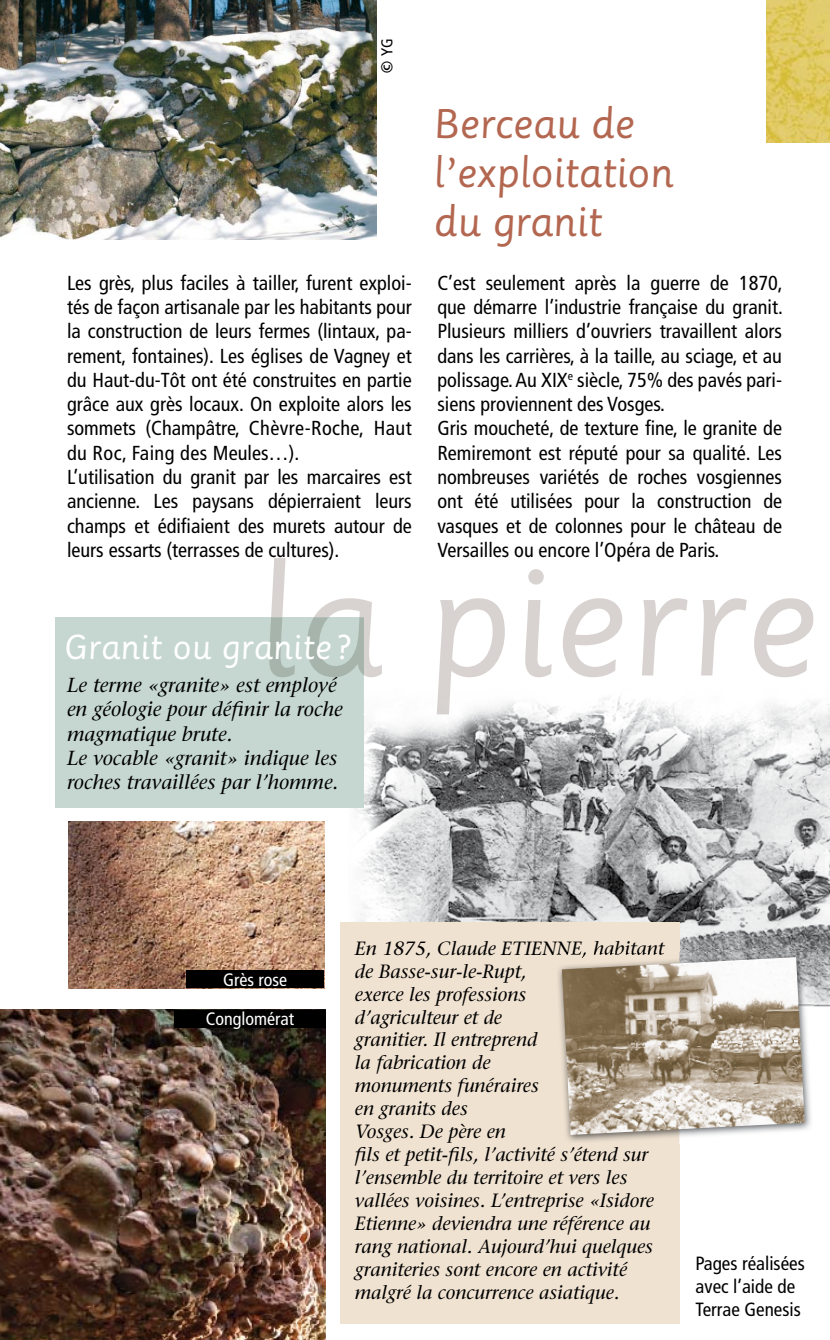
<style>
.page{position:relative;width:830px;height:1340px;background:#fff}
.page>*{position:absolute;margin:0;border:0;box-sizing:border-box;transform-origin:0 0}
.t1{font:148.5px "Sassoon Primary";color:#d8d3d1}
.t2{font:40.5px/48.6px "Sassoon Primary";letter-spacing:-.01em;color:#b36750}
.t3{font:33.75px "Sassoon Primary";color:#fff}
.t4{font:condensed 20.25px/24.3px "Frutiger";color:#000}
.t5{font:italic 20.25px/24.3px "Stone Serif";color:#000}
.t6{font:italic 19.12px/22.9px "Stone Serif";color:#000}
.t7{font:condensed 19.12px/22.9px "Frutiger";color:#000}
.t8{font:condensed 18px "Frutiger";color:#fff}
.t9{font:condensed 15.75px "Frutiger";color:#000}
.s1{font-family:"Stone Sans";font-weight:600;font-stretch:normal}
</style>
<div class="page">
<img style="left:0;top:0;width:376px;height:239px">
<img style="left:355px;top:703px;width:474px;height:304px">
<div style="left:340px;top:922px;width:339px;height:401px;background:#f0e2d1"></div>
<img style="left:766px;top:0;width:63px;height:143px">
<img style="left:558px;top:952px;width:255px;height:191px">
<img style="left:556px;top:952px;width:109px;height:6px">
<img style="left:561px;top:957px;width:243px;height:177px">
<img style="left:0;top:1009px;width:325px;height:330px">
<div style="left:174px;top:1009px;width:151px;height:18px;background:#000"></div>
<img style="left:68px;top:821px;width:256px;height:167px">
<div style="left:186px;top:970px;width:138px;height:18px;background:#000"></div>
<div style="left:55px;top:617px;width:309px;height:191px;background:#c6d7d1"></div>
<img style="left:364px;top:680px;width:449px;height:34px">
<hr style="left:269px;top:558px;width:69px;height:2px;background:#d8d3d1">
<hr style="left:437px;top:558px;width:280px;height:3px;background:#d8d3d1">
<p class="t9" style="left:377px;top:73px;width:36px;rotate:-90deg"><span class="s1">©</span> YG</p>
<h2 class="t2" style="left:433px;top:100px;width:242px">Berceau de l’exploitation du granit</h2>
<p class="t4" style="left:67px;top:270px;width:346px">Les grès, plus faciles à tailler, furent exploi&shy;tés de façon artisanale par les habitants pour la construction de leurs fermes (lintaux, pa&shy;rement, fontaines). Les églises de Vagney et du Haut-du-Tôt ont été construites en partie grâce aux grès locaux. On exploite alors les sommets (Champâtre, Chèvre-Roche, Haut du Roc, Faing des Meules…).<br>L’utilisation du granit par les marcaires est ancienne. Les paysans dépierraient leurs champs et édifiaient des murets autour de</p>
<p class="t4" style="left:437px;top:270px;width:347px">C’est seulement après la guerre de 1870, que démarre l’industrie française du granit.<br>Plusieurs milliers d’ouvriers travaillent alors dans les carrières, à la taille, au sciage, et au polissage. Au XIX<sup>e</sup> siècle, 75% des pavés pari&shy;siens proviennent des Vosges.<br>Gris moucheté, de texture fine, le granite de Remiremont est réputé pour sa qualité. Les nombreuses variétés de roches vosgiennes ont été utilisées pour la construction de vasques et de colonnes pour le château de</p>
<p class="t4" style="left:67px;top:538px;width:274px">leurs essarts (terrasses de cultures).</p>
<p class="t4" style="left:437px;top:538px;width:283px">Versailles ou encore l’Opéra de Paris.</p>
<h1 class="t1" style="left:255px;top:536px;width:564px">la pierre</h1>
<h3 class="t3" style="left:64px;top:627px;width:288px">Granit ou granite ?</h3>
<p class="t5" style="left:67px;top:673px;width:277px">Le terme «granite» est employé en géologie pour définir la roche magmatique brute.<br>Le vocable «granit» indique les roches travaillées par l’homme.</p>
<p class="t8" style="left:223px;top:969px;width:65px">Grès rose</p>
<p class="t8" style="left:205px;top:1007px;width:90px">Conglomérat</p>
<p class="t6" style="left:355px;top:936px;width:311px">En 1875, Claude ETIENNE, habitant de Basse-sur-le-Rupt,<br>exerce les professions<br>d’agriculteur et de<br>granitier. Il entreprend<br>la fabrication de<br>monuments funéraires<br>en granits des<br>Vosges. De père en<br>fils et petit-fils, l’activité s’étend sur l’ensemble du territoire et vers les vallées voisines. L’entreprise «Isidore<br>Etienne» deviendra une référence au rang national. Aujourd’hui quelques graniteries sont encore en activité malgré la concurrence asiatique.</p>
<p class="t7" style="left:695px;top:1252px;width:110px">Pages réalisées avec l’aide de<br>Terrae Genesis</p>
</div>
